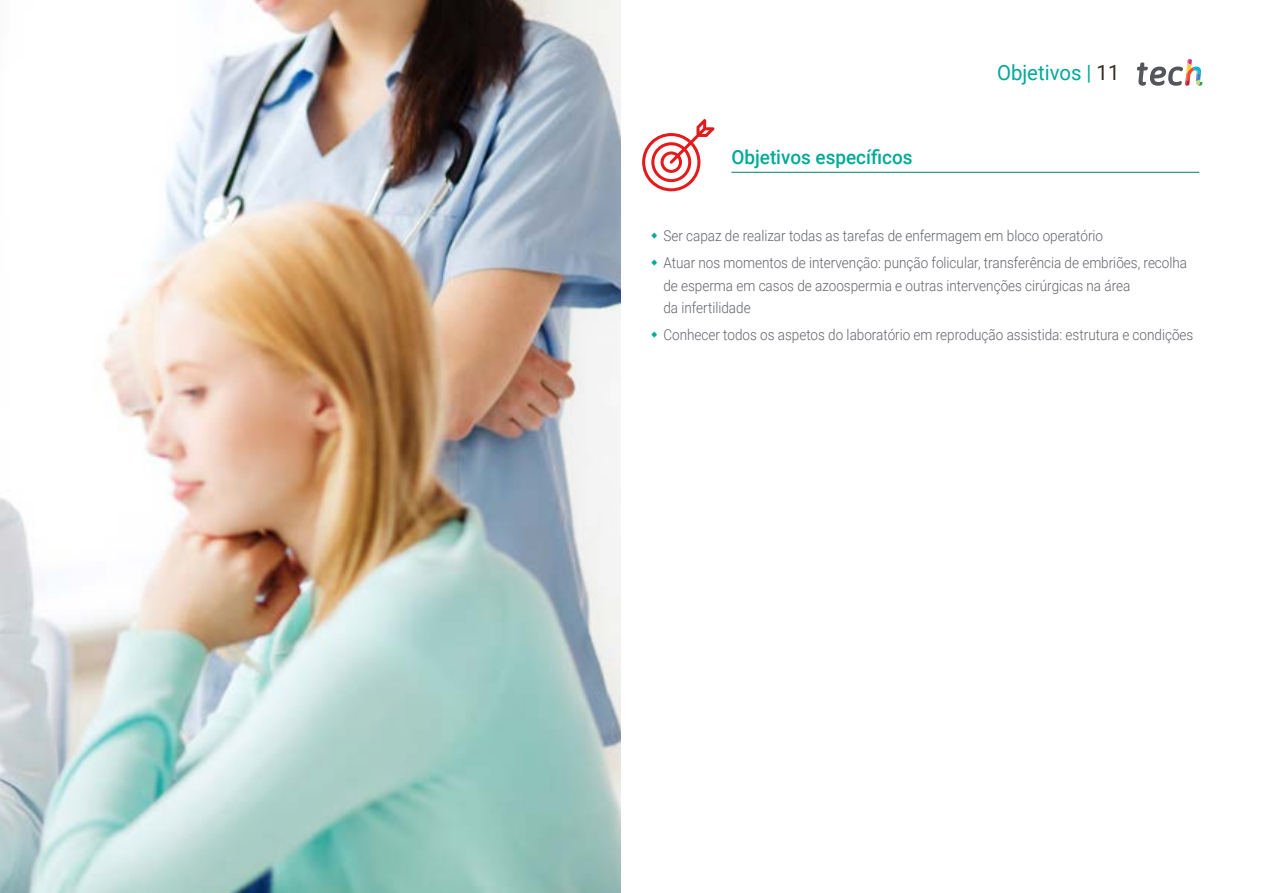
<style>
.page{position:relative;width:1263px;height:893px;background:#fff}
.page>*{position:absolute;margin:0;border:0;box-sizing:border-box;transform-origin:0 0}
.t1{font:21px "Roboto";color:#00a996}
.t2{font:500 19.5px "Roboto";color:#00aa97}
.t3{font:300 15px/26.7px "Roboto";color:#61646a;scale:.9 1}
.s1{color:#312e20}
</style>
<div class="page">
<img style="left:0;top:0;width:621px;height:893px">
<hr style="left:731px;top:172px;width:468px;height:1px;background:#007e6f">
<svg style="left:642px;top:119px;width:72px;height:72px"></svg>
<svg style="left:1137px;top:59px;width:65px;height:27px"></svg>
<h2 class="t2" style="left:731px;top:143px;width:183px">Objetivos específicos</h2>
<h1 class="t1" style="left:997px;top:57px;width:124px">Objetivos | <span class="s1">11</span></h1>
<p class="t3" style="left:663px;top:222px;width:583px">Ser capaz de realizar todas as tarefas de enfermagem em bloco operatório<br>Atuar nos momentos de intervenção: punção folicular, transferência de embriões, recolha</p>
<p class="t3" style="left:663px;top:273px;width:520px;line-height:22.5px">de esperma em casos de azoospermia e outras intervenções cirúrgicas na área da infertilidade</p>
<p class="t3" style="left:663px;top:321px;width:590px">Conhecer todos os aspetos do laboratório em reprodução assistida: estrutura e condições</p>
</div>
